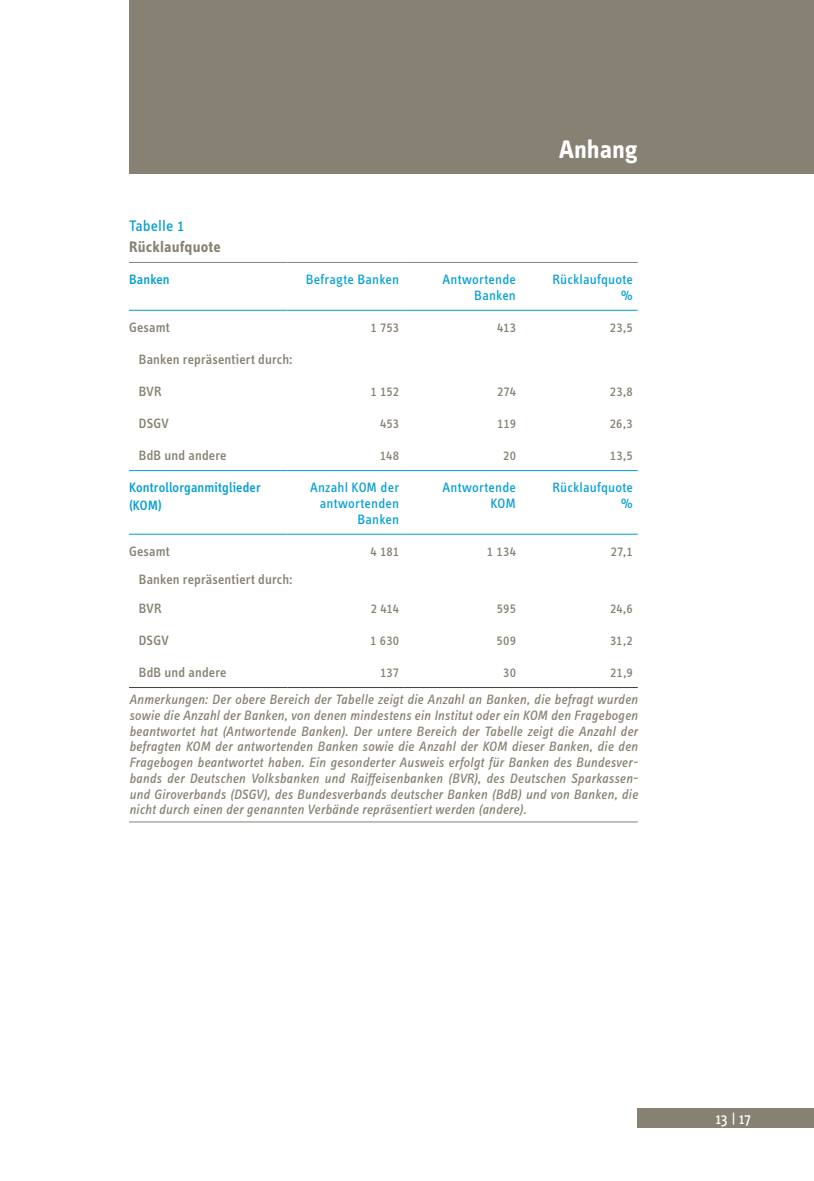
<style>
.page{position:relative;width:814px;height:1181px;background:#fff}
.page>*{position:absolute;margin:0;border:0;box-sizing:border-box;transform-origin:0 0}
.t1{font:700 26.25px "Info OT Text";color:#fff}
.t2{font:700 15.75px "Info OT Text";letter-spacing:.01em;color:#868172}
.t3{font:15.75px "Info OT Text";letter-spacing:.005em;color:#009dd4}
.t4{font:15.75px "Info OT Text";color:#fff}
.t5{font:italic 14px/15.8px "Info OT Text";letter-spacing:.01em;color:#868172;text-align:justify}
.t6{font:14px/15.8px "Info OT Text";letter-spacing:.01em;color:#009dd4;text-align:right}
.t7{font:500 14px/28.5px "Info OT Disp";letter-spacing:.01em;color:#868172}
.t8{font:14px "Info OT Text";letter-spacing:.005em;color:#868172}
.t9{font:500 14px/17.5px "Info OT Disp";letter-spacing:.01em;color:#009dd4}
</style>
<div class="page">
<div style="left:129px;top:0;width:685px;height:174px;background:#868172"></div>
<div style="left:637px;top:1107px;width:177px;height:20px;background:#868172"></div>
<hr style="left:129px;top:821px;width:508px;height:1px;background:#868172">
<hr style="left:129px;top:262px;width:158px;height:1px;background:#868172">
<hr style="left:287px;top:262px;width:117px;height:1px;background:#868172">
<hr style="left:404px;top:262px;width:117px;height:1px;background:#868172">
<hr style="left:521px;top:262px;width:116px;height:1px;background:#868172">
<hr style="left:129px;top:470px;width:158px;height:1px;background:#009dd4">
<hr style="left:287px;top:470px;width:117px;height:1px;background:#009dd4">
<hr style="left:404px;top:470px;width:117px;height:1px;background:#009dd4">
<hr style="left:521px;top:470px;width:116px;height:1px;background:#009dd4">
<hr style="left:129px;top:534px;width:158px;height:1px;background:#009dd4">
<hr style="left:287px;top:534px;width:117px;height:1px;background:#009dd4">
<hr style="left:404px;top:534px;width:117px;height:1px;background:#009dd4">
<hr style="left:521px;top:534px;width:116px;height:1px;background:#009dd4">
<hr style="left:129px;top:687px;width:158px;height:1px;background:#3e3d35">
<hr style="left:287px;top:687px;width:117px;height:1px;background:#3e3d35">
<hr style="left:404px;top:687px;width:117px;height:1px;background:#3e3d35">
<hr style="left:521px;top:687px;width:116px;height:1px;background:#3e3d35">
<hr style="left:129px;top:310px;width:158px;height:1px;background:#009dd4">
<hr style="left:287px;top:310px;width:117px;height:1px;background:#009dd4">
<hr style="left:404px;top:310px;width:117px;height:1px;background:#009dd4">
<hr style="left:521px;top:310px;width:116px;height:1px;background:#009dd4">
<h1 class="t1" style="left:559px;top:133px;width:80px">Anhang</h1>
<p class="t3" style="left:129px;top:216px;width:57px">Tabelle 1</p>
<p class="t2" style="left:129px;top:237px;width:93px">Rücklaufquote</p>
<p class="t9" style="left:129px;top:270px;width:42px">Banken</p>
<p class="t6" style="left:306px;top:271px;width:95px">Befragte Banken</p>
<p class="t6" style="left:442px;top:271px;width:75px">Antwortende<br>Banken</p>
<p class="t6" style="left:552px;top:271px;width:82px">Rücklaufquote %</p>
<p class="t7" style="left:129px;top:313px;width:42px">Gesamt</p>
<p class="t8" style="left:370px;top:318px;width:30px">1 753</p>
<p class="t8" style="left:497px;top:318px;width:20px">413</p>
<p class="t8" style="left:610px;top:318px;width:24px">23,5</p>
<p class="t7" style="left:139px;top:345px;width:155px">Banken repräsentiert durch:</p>
<p class="t7" style="left:139px;top:377px;width:24px">BVR</p>
<p class="t8" style="left:370px;top:383px;width:30px">1 152</p>
<p class="t8" style="left:497px;top:383px;width:20px">274</p>
<p class="t8" style="left:610px;top:383px;width:24px">23,8</p>
<p class="t7" style="left:139px;top:409px;width:31px">DSGV</p>
<p class="t8" style="left:380px;top:415px;width:20px">453</p>
<p class="t8" style="left:497px;top:415px;width:20px">119</p>
<p class="t8" style="left:610px;top:415px;width:24px">26,3</p>
<p class="t7" style="left:139px;top:441px;width:89px">BdB und andere</p>
<p class="t8" style="left:380px;top:447px;width:21px">148</p>
<p class="t8" style="left:503px;top:447px;width:14px">20</p>
<p class="t8" style="left:610px;top:447px;width:24px">13,5</p>
<p class="t9" style="left:129px;top:478px;width:133px">Kontrollorganmitglieder (KOM)</p>
<p class="t6" style="left:310px;top:479px;width:91px">Anzahl KOM der antwortenden<br>Banken</p>
<p class="t6" style="left:442px;top:479px;width:75px">Antwortende<br>KOM</p>
<p class="t6" style="left:552px;top:479px;width:82px">Rücklaufquote %</p>
<p class="t7" style="left:129px;top:536px;width:42px">Gesamt</p>
<p class="t8" style="left:370px;top:542px;width:30px">4 181</p>
<p class="t8" style="left:487px;top:542px;width:31px">1 134</p>
<p class="t8" style="left:611px;top:542px;width:23px">27,1</p>
<p class="t7" style="left:139px;top:565px;width:155px">Banken repräsentiert durch:<br>BVR</p>
<p class="t8" style="left:371px;top:599px;width:30px">2 414</p>
<p class="t8" style="left:497px;top:599px;width:21px">595</p>
<p class="t8" style="left:610px;top:599px;width:24px">24,6</p>
<p class="t7" style="left:139px;top:626px;width:31px">DSGV</p>
<p class="t8" style="left:370px;top:631px;width:30px">1 630</p>
<p class="t8" style="left:496px;top:631px;width:21px">509</p>
<p class="t8" style="left:610px;top:631px;width:24px">31,2</p>
<p class="t7" style="left:139px;top:658px;width:89px">BdB und andere</p>
<p class="t8" style="left:380px;top:664px;width:21px">137</p>
<p class="t8" style="left:503px;top:664px;width:14px">30</p>
<p class="t8" style="left:610px;top:664px;width:24px">21,9</p>
<p class="t5" style="left:129px;top:691px;width:510px">Anmerkungen: Der obere Bereich der Tabelle zeigt die Anzahl an Banken, die befragt wurden sowie die Anzahl der Banken, von denen mindestens ein Institut oder ein KOM den Fragebogen beantwortet hat (Antwortende Banken). Der untere Bereich der Tabelle zeigt die Anzahl der befragten KOM der antwortenden Banken sowie die Anzahl der KOM dieser Banken, die den Fragebogen beantwortet haben. Ein gesonderter Ausweis erfolgt für Banken des Bundesver&shy;bands der Deutschen Volksbanken und Raiffeisenbanken (BVR), des Deutschen Sparkassen&shy;und Giroverbands (DSGV), des Bundesverbands deutscher Banken (BdB) und von Banken, die nicht durch einen der genannten Verbände repräsentiert werden (andere).</p>
<p class="t4" style="left:715px;top:1109px;width:37px">13 | 17</p>
</div>
